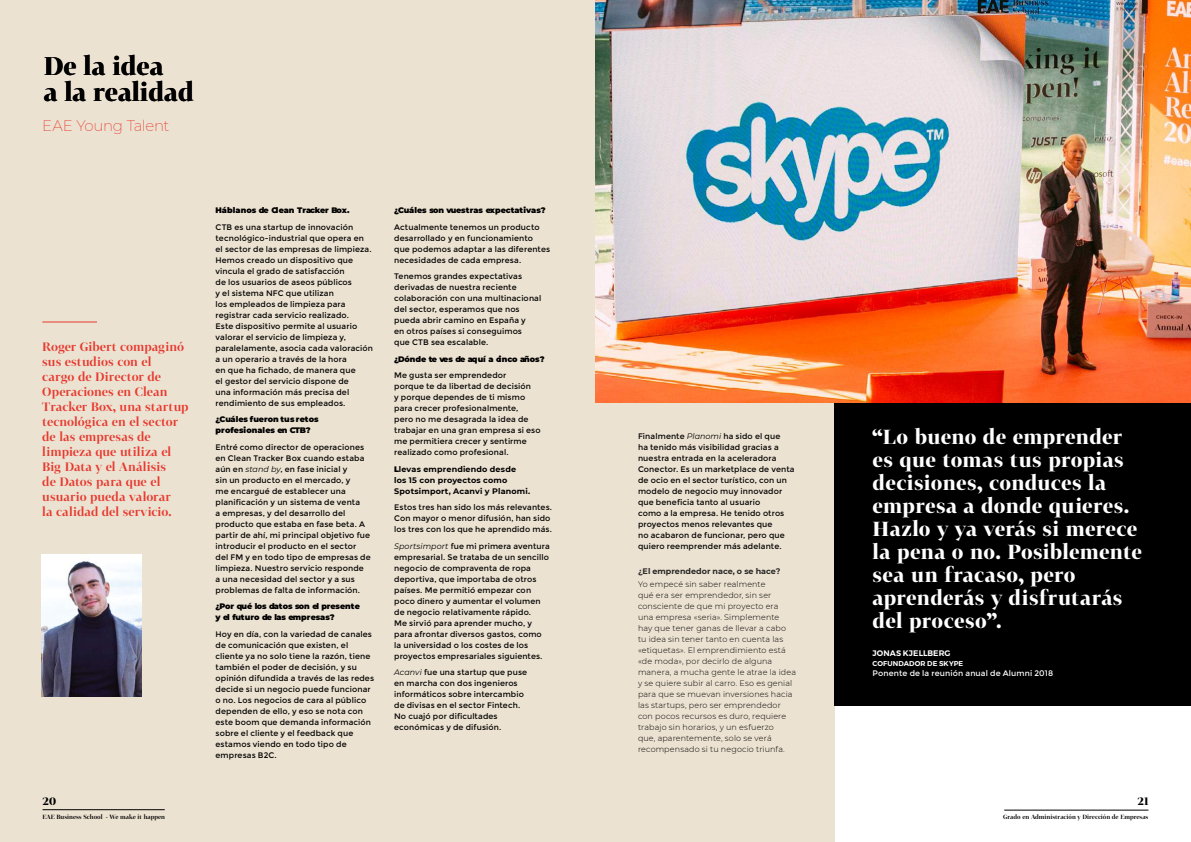
<style>
.page{position:relative;width:1191px;height:842px;background:#fff}
.page>*{position:absolute;margin:0;border:0;box-sizing:border-box;transform-origin:0 0}
.t1{font:700 25px/26px "Tabac G1";color:#000}
.t2{font:700 20px/23px "Tabac G1";letter-spacing:.01em;color:#fff}
.t3{font:200 15px "Montserrat";letter-spacing:-.02em;color:#e7392f}
.t4{font:600 12px/15px "Tabac G1";letter-spacing:.005em;color:#e7392f}
.t5{font:700 11px "Tabac G1";color:#000}
.t6{font:8px/11px "Montserrat";letter-spacing:.015em;color:#000}
.t7{font:300 8px/11px "Montserrat";letter-spacing:.015em;color:#000}
.t8{font:900 8px/11px "Montserrat";letter-spacing:-.01em;color:#000}
.t9{font:700 8px/11px "Montserrat";letter-spacing:.02em;color:#000}
.t10{font:8px "Montserrat";letter-spacing:.015em;color:#fff}
.t11{font:700 8px "Montserrat";color:#282827}
.t12{font:600 8px "Montserrat";letter-spacing:.015em;color:#fff}
.t13{font:600 7px "Montserrat";letter-spacing:.015em;color:#fff}
.t14{font:600 6px "Tabac G1";color:#000}
.s1{font-style:italic}
.s2{font-weight:900}
</style>
<div class="page">
<div style="left:0;top:0;width:834px;height:842px;background:#ece2d1"></div>
<div style="left:834px;top:402px;width:357px;height:304px;background:#000"></div>
<img style="left:595px;top:0;width:596px;height:403px">
<hr style="left:43px;top:809px;width:122px;height:1px;background:#000">
<hr style="left:1004px;top:810px;width:144px;height:1px;background:#000">
<hr style="left:42px;top:321px;width:55px;height:1px;background:#e7392f">
<img style="left:42px;top:554px;width:100px;height:142px">
<h1 class="t1" style="left:44px;top:52px;width:151px">De la idea<br>a la realidad</h1>
<h3 class="t3" style="left:42px;top:115px;width:129px">EAE Young Talent</h3>
<p class="t4" style="left:42px;top:339px;width:148px">Roger Gibert compaginó sus estudios con el<br>cargo de Director de<br>Operaciones en Clean<br>Tracker Box, una startup tecnológica en el sector de las empresas de limpieza que utiliza el<br>Big Data y el Análisis<br>de Datos para que el usuario pueda valorar<br>la calidad del servicio.</p>
<h3 class="t5" style="left:43px;top:794px;width:15px">20</h3>
<p class="t14" style="left:43px;top:813px;width:124px">EAE Business School - We make it happen</p>
<p class="t8" style="left:215px;top:204px;width:136px">Háblanos de Clean Tracker Box.</p>
<p class="t6" style="left:215px;top:221px;width:159px">CTB es una startup de innovación tecnológico-industrial que opera en el sector de las empresas de limpieza.<br>Hemos creado un dispositivo que vincula el grado de satisfacción<br>de los usuarios de aseos públicos<br>y el sistema NFC que utilizan<br>los empleados de limpieza para registrar cada servicio realizado.<br>Este dispositivo permite al usuario valorar el servicio de limpieza y, paralelamente, asocia cada valoración a un operario a través de la hora<br>en que ha fichado, de manera que<br>el gestor del servicio dispone de<br>una información más precisa del rendimiento de sus empleados.</p>
<p class="t8" style="left:215px;top:413px;width:105px">¿Cuáles fueron tus retos profesionales en CTB?</p>
<p class="t6" style="left:215px;top:441px;width:157px">Entré como director de operaciones en Clean Tracker Box cuando estaba aún en <span class="s1">stand by</span>, en fase inicial y<br>sin un producto en el mercado, y<br>me encargué de establecer una planificación y un sistema de venta<br>a empresas, y del desarrollo del producto que estaba en fase beta. A partir de ahí, mi principal objetivo fue introducir el producto en el sector del FM y en todo tipo de empresas de limpieza. Nuestro servicio responde<br>a una necesidad del sector y a sus problemas de falta de información.</p>
<p class="t8" style="left:215px;top:600px;width:146px">¿Por qué los datos son el presente y el futuro de las empresas?</p>
<p class="t6" style="left:215px;top:628px;width:160px">Hoy en día, con la variedad de canales de comunicación que existen, el cliente ya no solo tiene la razón, tiene también el poder de decisión, y su opinión difundida a través de las redes decide si un negocio puede funcionar o no. Los negocios de cara al público dependen de ello, y eso se nota con este boom que demanda información sobre el cliente y el feedback que estamos viendo en todo tipo de empresas B2C.</p>
<p class="t8" style="left:394px;top:204px;width:153px">¿Cuáles son vuestras expectativas?</p>
<p class="t6" style="left:394px;top:221px;width:157px">Actualmente tenemos un producto desarrollado y en funcionamiento que podemos adaptar a las diferentes necesidades de cada empresa.</p>
<p class="t6" style="left:394px;top:271px;width:149px">Tenemos grandes expectativas derivadas de nuestra reciente colaboración con una multinacional del sector, esperamos que nos pueda abrir camino en España y<br>en otros países si conseguimos<br>que CTB sea escalable.</p>
<p class="t8" style="left:394px;top:353px;width:152px">¿Dónde te ves de aquí a cinco años?</p>
<p class="t6" style="left:394px;top:370px;width:148px">Me gusta ser emprendedor<br>porque te da libertad de decisión<br>y porque dependes de ti mismo para crecer profesionalmente,<br>pero no me desagrada la idea de trabajar en una gran empresa si eso me permitiera crecer y sentirme realizado como profesional.</p>
<p class="t9" style="left:394px;top:463px;width:137px"><span class="s2">L</span>levas emprendiendo desde los 15 con proyectos como<br>Spotsimport, Acanvi y Planomi.</p>
<p class="t6" style="left:394px;top:502px;width:159px">Estos tres han sido los más relevantes.<br>Con mayor o menor difusión, han sido los tres con los que he aprendido más.</p>
<p class="t6" style="left:394px;top:540px;width:157px"><span class="s1">Sportsimport</span> fue mi primera aventura empresarial. Se trataba de un sencillo negocio de compraventa de ropa deportiva, que importaba de otros países. Me permitió empezar con poco dinero y aumentar el volumen de negocio relativamente rápido.<br>Me sirvió para aprender mucho, y para afrontar diversos gastos, como la universidad o los costes de los proyectos empresariales siguientes.</p>
<p class="t6" style="left:394px;top:667px;width:135px"><span class="s1">Acanvi</span> fue una startup que puse en marcha con dos ingenieros informáticos sobre intercambio de divisas en el sector Fintech.<br>No cuajó por dificultades económicas y de difusión.</p>
<p class="t6" style="left:638px;top:430px;width:158px">Finalmente <span class="s1">Planomi</span> ha sido el que<br>ha tenido más visibilidad gracias a nuestra entrada en la aceleradora Conector. Es un marketplace de venta de ocio en el sector turístico, con un modelo de negocio muy innovador que beneficia tanto al usuario<br>como a la empresa. He tenido otros proyectos menos relevantes que<br>no acabaron de funcionar, pero que quiero reemprender más adelante.</p>
<p class="t11" style="left:638px;top:565px;width:144px">¿El emprendedor nace, o se hace?</p>
<p class="t7" style="left:638px;top:578px;width:159px">Yo empecé sin saber realmente<br>qué era ser emprendedor, sin ser consciente de que mi proyecto era una empresa «seria». Simplemente<br>hay que tener ganas de llevar a cabo tu idea sin tener tanto en cuenta las «etiquetas». El emprendimiento está «de moda», por decirlo de alguna manera, a mucha gente le atrae la idea y se quiere subir al carro. Eso es genial para que se muevan inversiones hacia las startups, pero ser emprendedor con pocos recursos es duro, requiere trabajo sin horarios, y un esfuerzo<br>que, aparentemente, solo se verá recompensado si tu negocio triunfa.</p>
<h2 class="t2" style="left:872px;top:425px;width:271px">“Lo bueno de emprender es que tomas tus propias decisiones, conduces la empresa a donde quieres.<br>Hazlo y ya verás si merece la pena o no. Posiblemente sea un fracaso, pero aprenderás y disfrutarás del proceso”.</h2>
<p class="t12" style="left:872px;top:647px;width:79px">JONAS KJELLBERG</p>
<p class="t13" style="left:872px;top:658px;width:92px">COFUNDADOR DE SKYPE</p>
<p class="t10" style="left:872px;top:669px;width:182px">Ponente de la reunión anual de Alumni 2018</p>
<h3 class="t5" style="left:1137px;top:794px;width:12px">21</h3>
<p class="t14" style="left:1003px;top:813px;width:147px">Grado en Administración y Dirección de Empresas</p>
</div>
